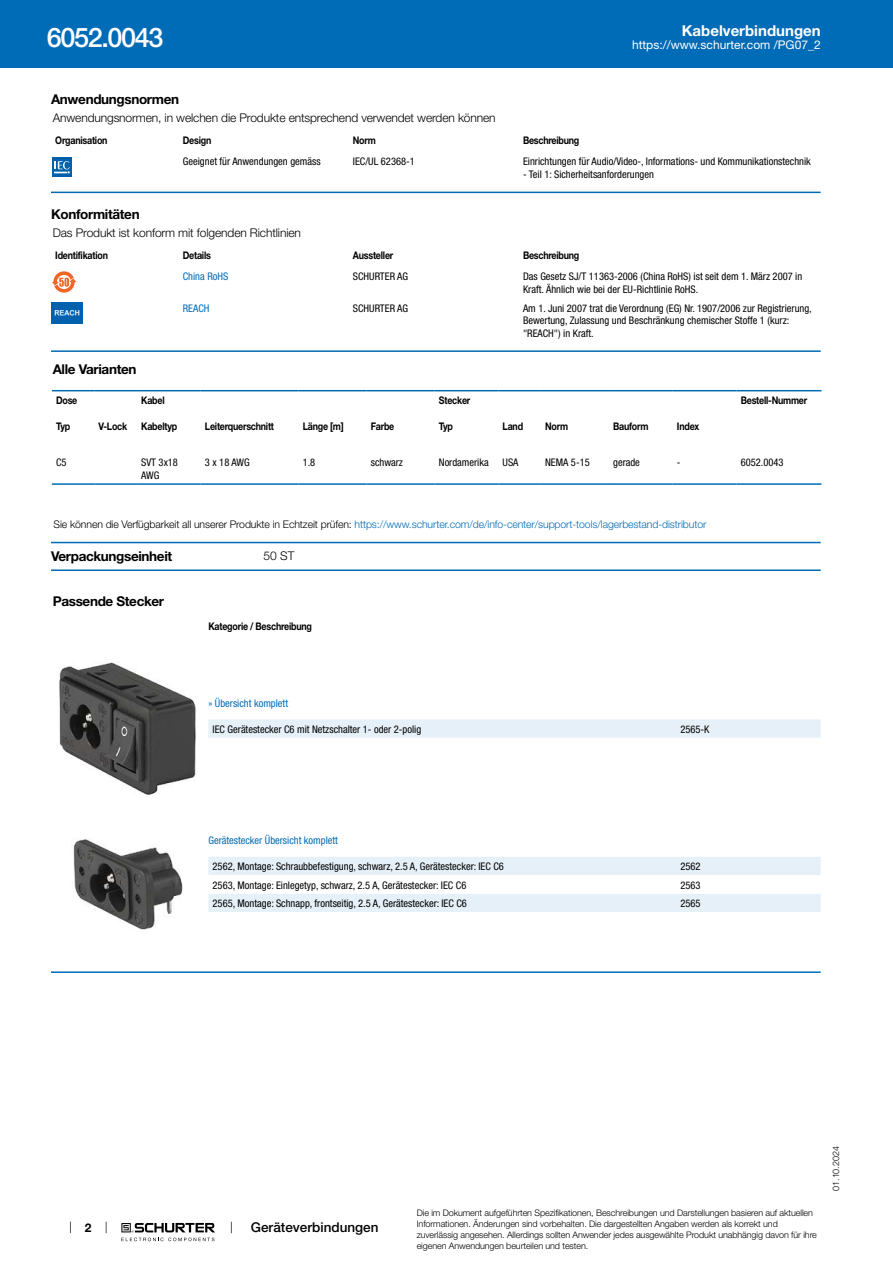
<style>
.page{position:relative;width:893px;height:1263px;background:#fff}
.page>*{position:absolute;margin:0;border:0;box-sizing:border-box;transform-origin:0 0}
.t1{font:500 27px "Helvetica Neue LT";letter-spacing:-.05em;color:#fff}
.t2{font:700 15px "Helvetica Neue LT";color:#fff}
.t3{font:700 13.5px "Helvetica Neue LT";letter-spacing:-.025em;color:#000}
.t4{font:500 13.5px "Helvetica Neue LT";color:#000}
.t5{font:300 12px "Helvetica Neue LT";letter-spacing:-.01em;color:#000}
.t6{font:12px "Helvetica Neue LT";color:#fff}
.t7{font:700 12px "Helvetica Neue LT";color:#000}
.t8{font:condensed 10.5px/12.6px "Helvetica Neue LT";color:#000}
.t9{font:700 10.5px "Helvetica Neue LT";letter-spacing:-.025em;color:#000;scale:.85 1}
.t10{font:300 10.5px "Helvetica Neue LT";letter-spacing:-.01em;color:#006bb6}
.t11{font:condensed 10.5px "Helvetica Neue LT";color:#006bb6}
.t12{font:300 9px/10.8px "Helvetica Neue LT";letter-spacing:-.01em;color:#000}
.s1{color:#000}
</style>
<div class="page">
<svg style="left:70px;top:1221px;width:1px;height:12px"></svg>
<svg style="left:121px;top:1223px;width:94px;height:18px"></svg>
<div style="left:0;top:0;width:893px;height:68px;background:#006bb6"></div>
<svg style="left:52px;top:157px;width:20px;height:20px"></svg>
<div style="left:52px;top:157px;width:19px;height:19px;background:#0060a9"></div>
<svg style="left:54px;top:161px;width:16px;height:13px"></svg>
<hr style="left:51px;top:192px;width:770px;height:1px;background:#006bb6">
<svg style="left:53px;top:271px;width:22px;height:22px"></svg>
<svg style="left:57px;top:275px;width:14px;height:14px"></svg>
<svg style="left:52px;top:278px;width:25px;height:9px"></svg>
<img style="left:51px;top:302px;width:32px;height:22px">
<hr style="left:51px;top:350px;width:770px;height:2px;background:#006bb6">
<svg style="left:52px;top:391px;width:769px;height:1px"></svg>
<hr style="left:52px;top:390px;width:42px;height:1px;background:#006bb6">
<hr style="left:94px;top:390px;width:43px;height:1px;background:#006bb6">
<hr style="left:137px;top:390px;width:64px;height:1px;background:#006bb6">
<hr style="left:201px;top:390px;width:97px;height:1px;background:#006bb6">
<hr style="left:298px;top:390px;width:69px;height:1px;background:#006bb6">
<hr style="left:367px;top:390px;width:68px;height:1px;background:#006bb6">
<hr style="left:435px;top:390px;width:63px;height:1px;background:#006bb6">
<hr style="left:498px;top:390px;width:43px;height:1px;background:#006bb6">
<hr style="left:541px;top:390px;width:68px;height:1px;background:#006bb6">
<hr style="left:609px;top:390px;width:64px;height:1px;background:#006bb6">
<hr style="left:673px;top:390px;width:63px;height:1px;background:#006bb6">
<hr style="left:736px;top:390px;width:85px;height:1px;background:#006bb6">
<hr style="left:52px;top:483px;width:42px;height:2px;background:#006bb6">
<hr style="left:94px;top:483px;width:43px;height:2px;background:#006bb6">
<hr style="left:137px;top:483px;width:64px;height:2px;background:#006bb6">
<hr style="left:201px;top:483px;width:97px;height:2px;background:#006bb6">
<hr style="left:298px;top:483px;width:69px;height:2px;background:#006bb6">
<hr style="left:367px;top:483px;width:68px;height:2px;background:#006bb6">
<hr style="left:435px;top:483px;width:63px;height:2px;background:#006bb6">
<hr style="left:498px;top:483px;width:43px;height:2px;background:#006bb6">
<hr style="left:541px;top:483px;width:68px;height:2px;background:#006bb6">
<hr style="left:609px;top:483px;width:64px;height:2px;background:#006bb6">
<hr style="left:673px;top:483px;width:63px;height:2px;background:#006bb6">
<hr style="left:736px;top:483px;width:85px;height:2px;background:#006bb6">
<hr style="left:51px;top:542px;width:770px;height:1px;background:#006bb6">
<hr style="left:51px;top:569px;width:770px;height:2px;background:#006bb6">
<img style="left:59px;top:662px;width:137px;height:133px">
<div style="left:208px;top:719px;width:613px;height:19px;background:#e6f0f8"></div>
<img style="left:73px;top:839px;width:110px;height:91px">
<svg style="left:208px;top:857px;width:613px;height:55px"></svg>
<hr style="left:51px;top:971px;width:770px;height:2px;background:#006bb6">
<h1 class="t1" style="left:47px;top:21px;width:118px">6052.0043</h1>
<h2 class="t2" style="left:682px;top:21px;width:140px">Kabelverbindungen</h2>
<p class="t6" style="left:632px;top:38px;width:190px">https://www.schurter.com /PG07_2</p>
<p class="t3" style="left:51px;top:91px;width:130px">Anwendungsnormen</p>
<p class="t5" style="left:53px;top:110px;width:444px">Anwendungsnormen, in welchen die Produkte entsprechend verwendet werden können</p>
<p class="t9" style="left:55px;top:134px;width:63px">Organisation</p>
<p class="t9" style="left:183px;top:134px;width:35px">Design</p>
<p class="t9" style="left:353px;top:134px;width:29px">Norm</p>
<p class="t9" style="left:523px;top:134px;width:68px">Beschreibung</p>
<p class="t8" style="left:183px;top:155px;width:139px">Geeignet für Anwendungen gemäss</p>
<p class="t8" style="left:353px;top:155px;width:63px">IEC/UL 62368-1</p>
<p class="t8" style="left:523px;top:155px;width:289px">Einrichtungen für Audio/Video-, Informations- und Kommunikationstechnik</p>
<p class="t8" style="left:523px;top:168px;width:132px">- Teil 1: Sicherheitsanforderungen</p>
<p class="t3" style="left:51px;top:206px;width:90px">Konformitäten</p>
<p class="t5" style="left:53px;top:226px;width:250px">Das Produkt ist konform mit folgenden Richtlinien</p>
<p class="t9" style="left:55px;top:249px;width:64px">Identifikation</p>
<p class="t9" style="left:183px;top:249px;width:35px">Details</p>
<p class="t9" style="left:353px;top:249px;width:49px">Aussteller</p>
<p class="t9" style="left:523px;top:249px;width:68px">Beschreibung</p>
<p class="t11" style="left:183px;top:271px;width:47px">China RoHS</p>
<p class="t8" style="left:353px;top:270px;width:57px">SCHURTER AG</p>
<p class="t8" style="left:523px;top:270px;width:281px">Das Gesetz SJ/T 11363-2006 (China RoHS) ist seit dem 1. März 2007 in<br>Kraft. Ähnlich wie bei der EU-Richtlinie RoHS.</p>
<p class="t11" style="left:183px;top:302px;width:28px">REACH</p>
<p class="t8" style="left:353px;top:301px;width:57px">SCHURTER AG</p>
<p class="t8" style="left:523px;top:301px;width:290px">Am 1. Juni 2007 trat die Verordnung (EG) Nr. 1907/2006 zur Registrierung,<br>Bewertung, Zulassung und Beschränkung chemischer Stoffe 1 (kurz: "REACH") in Kraft.</p>
<p class="t3" style="left:53px;top:361px;width:85px">Alle Varianten</p>
<p class="t9" style="left:56px;top:394px;width:27px">Dose</p>
<p class="t9" style="left:141px;top:394px;width:29px">Kabel</p>
<p class="t9" style="left:439px;top:394px;width:39px">Stecker</p>
<p class="t9" style="left:741px;top:394px;width:80px">Bestell-Nummer</p>
<p class="t9" style="left:56px;top:420px;width:18px">Typ</p>
<p class="t9" style="left:99px;top:420px;width:35px">V-Lock</p>
<p class="t9" style="left:141px;top:420px;width:44px">Kabeltyp</p>
<p class="t9" style="left:205px;top:420px;width:83px">Leiterquerschnitt</p>
<p class="t9" style="left:303px;top:420px;width:50px">Länge [m]</p>
<p class="t9" style="left:371px;top:420px;width:29px">Farbe</p>
<p class="t9" style="left:439px;top:420px;width:18px">Typ</p>
<p class="t9" style="left:503px;top:420px;width:26px">Land</p>
<p class="t9" style="left:545px;top:420px;width:29px">Norm</p>
<p class="t9" style="left:613px;top:420px;width:43px">Bauform</p>
<p class="t9" style="left:677px;top:420px;width:28px">Index</p>
<p class="t8" style="left:56px;top:456px;width:12px">C5</p>
<p class="t8" style="left:141px;top:456px;width:38px">SVT 3x18<br>AWG</p>
<p class="t8" style="left:205px;top:456px;width:46px">3 x 18 AWG</p>
<p class="t8" style="left:303px;top:456px;width:14px">1.8</p>
<p class="t8" style="left:371px;top:456px;width:34px">schwarz</p>
<p class="t8" style="left:439px;top:456px;width:51px">Nordamerika</p>
<p class="t8" style="left:503px;top:456px;width:17px">USA</p>
<p class="t8" style="left:545px;top:456px;width:46px">NEMA 5-15</p>
<p class="t8" style="left:613px;top:456px;width:28px">gerade</p>
<p class="t8" style="left:677px;top:456px;width:5px">-</p>
<p class="t8" style="left:741px;top:456px;width:44px">6052.0043</p>
<p class="t10" style="left:54px;top:518px;width:654px"><span class="s1">Sie können die Verfügbarkeit all unserer Produkte in Echtzeit prüfen:</span> https://www.schurter.com/de/info-center/support-tools/lagerbestand-distributor</p>
<p class="t3" style="left:51px;top:548px;width:123px">Verpackungseinheit</p>
<p class="t5" style="left:264px;top:548px;width:32px">50 ST</p>
<p class="t3" style="left:53px;top:593px;width:113px">Passende Stecker</p>
<p class="t9" style="left:208px;top:619px;width:123px">Kategorie / Beschreibung</p>
<p class="t11" style="left:208px;top:697px;width:81px">» Übersicht komplett</p>
<p class="t8" style="left:213px;top:723px;width:210px">IEC Gerätestecker C6 mit Netzschalter 1- oder 2-polig</p>
<p class="t8" style="left:680px;top:723px;width:31px">2565-K</p>
<p class="t11" style="left:208px;top:834px;width:131px">Gerätestecker Übersicht komplett</p>
<p class="t8" style="left:213px;top:860px;width:293px">2562, Montage: Schraubbefestigung, schwarz, 2.5 A, Gerätestecker: IEC C6</p>
<p class="t8" style="left:680px;top:860px;width:22px">2562</p>
<p class="t8" style="left:213px;top:878px;width:255px">2563, Montage: Einlegetyp, schwarz, 2.5 A, Gerätestecker: IEC C6</p>
<p class="t8" style="left:680px;top:878px;width:22px">2563</p>
<p class="t8" style="left:213px;top:897px;width:256px">2565, Montage: Schnapp, frontseitig, 2.5 A, Gerätestecker: IEC C6</p>
<p class="t8" style="left:680px;top:897px;width:22px">2565</p>
<p class="t7" style="left:85px;top:1220px;width:8px">2</p>
<p class="t4" style="left:251px;top:1219px;width:129px">Geräteverbindungen</p>
<p class="t12" style="left:417px;top:1207px;width:402px">Die im Dokument aufgeführten Spezifikationen, Beschreibungen und Darstellungen basieren auf aktuellen Informationen. Änderungen sind vorbehalten. Die dargestellten Angaben werden als korrekt und zuverlässig angesehen. Allerdings sollten Anwender jedes ausgewählte Produkt unabhängig davon für ihre eigenen Anwendungen beurteilen und testen.</p>
<p class="t12" style="left:830px;top:1191px;width:46px;rotate:-90deg">01.10.2024</p>
</div>
